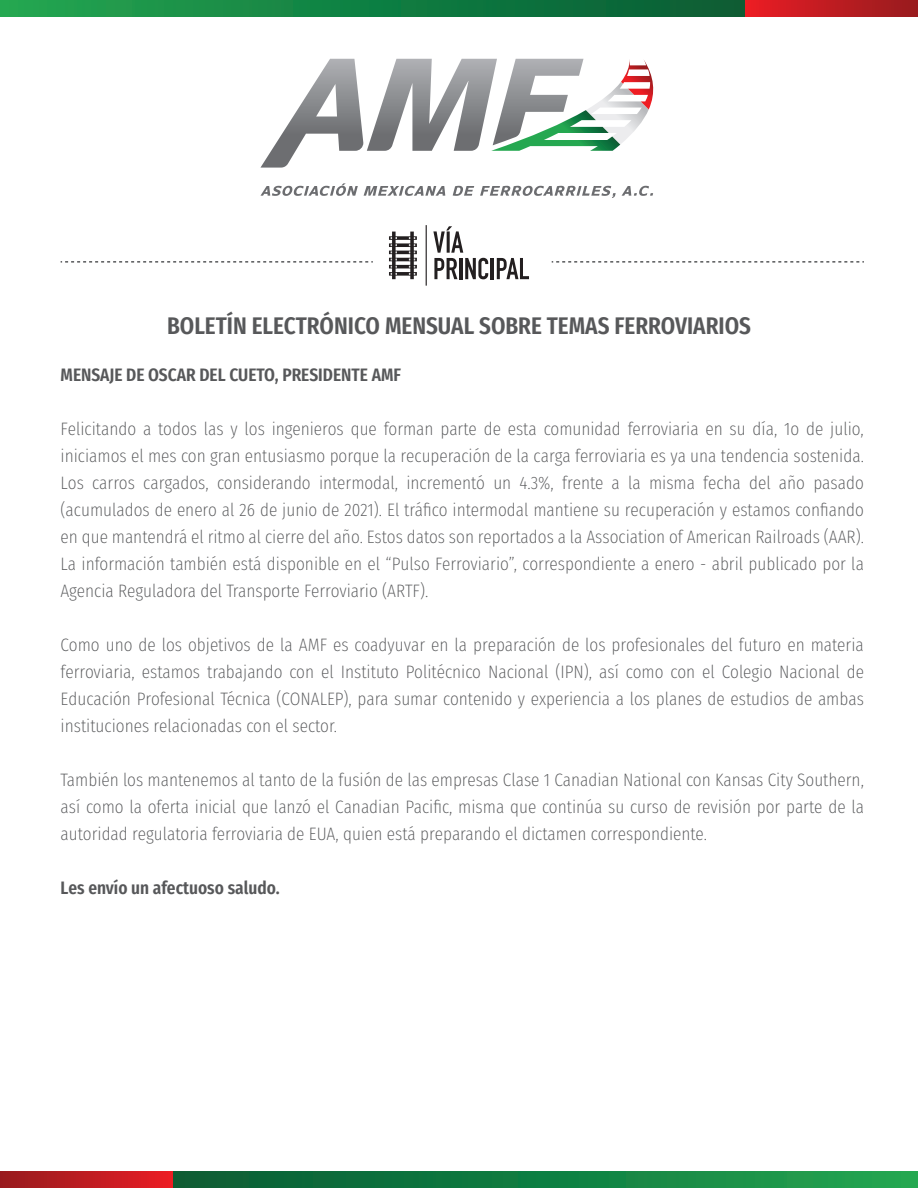
<style>
.page{position:relative;width:918px;height:1188px;background:#fff}
.page>*{position:absolute;margin:0;border:0;box-sizing:border-box;transform-origin:0 0}
.t1{font:600 24px "Fira Sans Condensed";color:#57585a}
.t2{font:200 18px/27px "Fira Sans Condensed";color:#57585a;text-align:justify}
.t3{font:600 18px "Fira Sans Condensed";color:#57585a}
</style>
<div class="page">
<svg style="left:364px;top:186px;width:81px;height:10px"></svg>
<svg style="left:453px;top:186px;width:21px;height:10px"></svg>
<svg style="left:480px;top:186px;width:136px;height:12px"></svg>
<svg style="left:622px;top:186px;width:31px;height:10px"></svg>
<svg style="left:260px;top:183px;width:98px;height:13px"></svg>
<svg style="left:260px;top:59px;width:394px;height:109px"></svg>
<div style="left:0;top:0;width:745px;height:16px;background:linear-gradient(to right,#22a651,#065a34)"></div>
<div style="left:745px;top:0;width:173px;height:16px;background:linear-gradient(to right,#eb1c24,#951b1e)"></div>
<div style="left:173px;top:1172px;width:745px;height:16px;background:linear-gradient(to right,#065a34,#22a651)"></div>
<div style="left:0;top:1172px;width:173px;height:16px;background:linear-gradient(to right,#951b1e,#ea1d24)"></div>
<svg style="left:61px;top:261px;width:312px;height:2px"></svg>
<svg style="left:552px;top:261px;width:312px;height:2px"></svg>
<svg style="left:433px;top:226px;width:55px;height:53px"></svg>
<hr style="left:491px;top:258px;width:3px;height:21px;background:#231f20">
<svg style="left:497px;top:258px;width:32px;height:21px"></svg>
<svg style="left:389px;top:236px;width:28px;height:4px"></svg>
<svg style="left:389px;top:243px;width:28px;height:4px"></svg>
<hr style="left:389px;top:251px;width:28px;height:3px;background:#231f20">
<hr style="left:389px;top:258px;width:28px;height:3px;background:#231f20">
<hr style="left:389px;top:265px;width:28px;height:3px;background:#231f20">
<svg style="left:389px;top:272px;width:28px;height:4px"></svg>
<svg style="left:391px;top:232px;width:6px;height:47px"></svg>
<svg style="left:409px;top:232px;width:6px;height:47px"></svg>
<hr style="left:426px;top:225px;width:1px;height:61px;background:#231f20">
<h1 class="t1" style="left:167px;top:304px;width:585px">BOLETÍN ELECTRÓNICO MENSUAL SOBRE TEMAS FERROVIARIOS</h1>
<p class="t3" style="left:61px;top:358px;width:342px">MENSAJE DE OSCAR DEL CUETO, PRESIDENTE AMF</p>
<p class="t2" style="left:61px;top:413px;width:805px">Felicitando a todos las y los ingenieros que forman parte de esta comunidad ferroviaria en su día, 1o de julio, iniciamos el mes con gran entusiasmo porque la recuperación de la carga ferroviaria es ya una tendencia sostenida.<br>Los carros cargados, considerando intermodal, incrementó un 4.3%, frente a la misma fecha del año pasado (acumulados de enero al 26 de junio de 2021). El tráfico intermodal mantiene su recuperación y estamos confiando en que mantendrá el ritmo al cierre del año. Estos datos son reportados a la Association of American Railroads (AAR).<br>La información también está disponible en el “Pulso Ferroviario”, correspondiente a enero - abril publicado por la Agencia Reguladora del Transporte Ferroviario (ARTF).</p>
<p class="t2" style="left:61px;top:629px;width:805px">Como uno de los objetivos de la AMF es coadyuvar en la preparación de los profesionales del futuro en materia ferroviaria, estamos trabajando con el Instituto Politécnico Nacional (IPN), así como con el Colegio Nacional de Educación Profesional Técnica (CONALEP), para sumar contenido y experiencia a los planes de estudios de ambas instituciones relacionadas con el sector.</p>
<p class="t2" style="left:61px;top:764px;width:805px">También los mantenemos al tanto de la fusión de las empresas Clase 1 Canadian National con Kansas City Southern, así como la oferta inicial que lanzó el Canadian Pacific, misma que continúa su curso de revisión por parte de la autoridad regulatoria ferroviaria de EUA, quien está preparando el dictamen correspondiente.</p>
<p class="t3" style="left:61px;top:871px;width:221px">Les envío un afectuoso saludo.</p>
</div>
